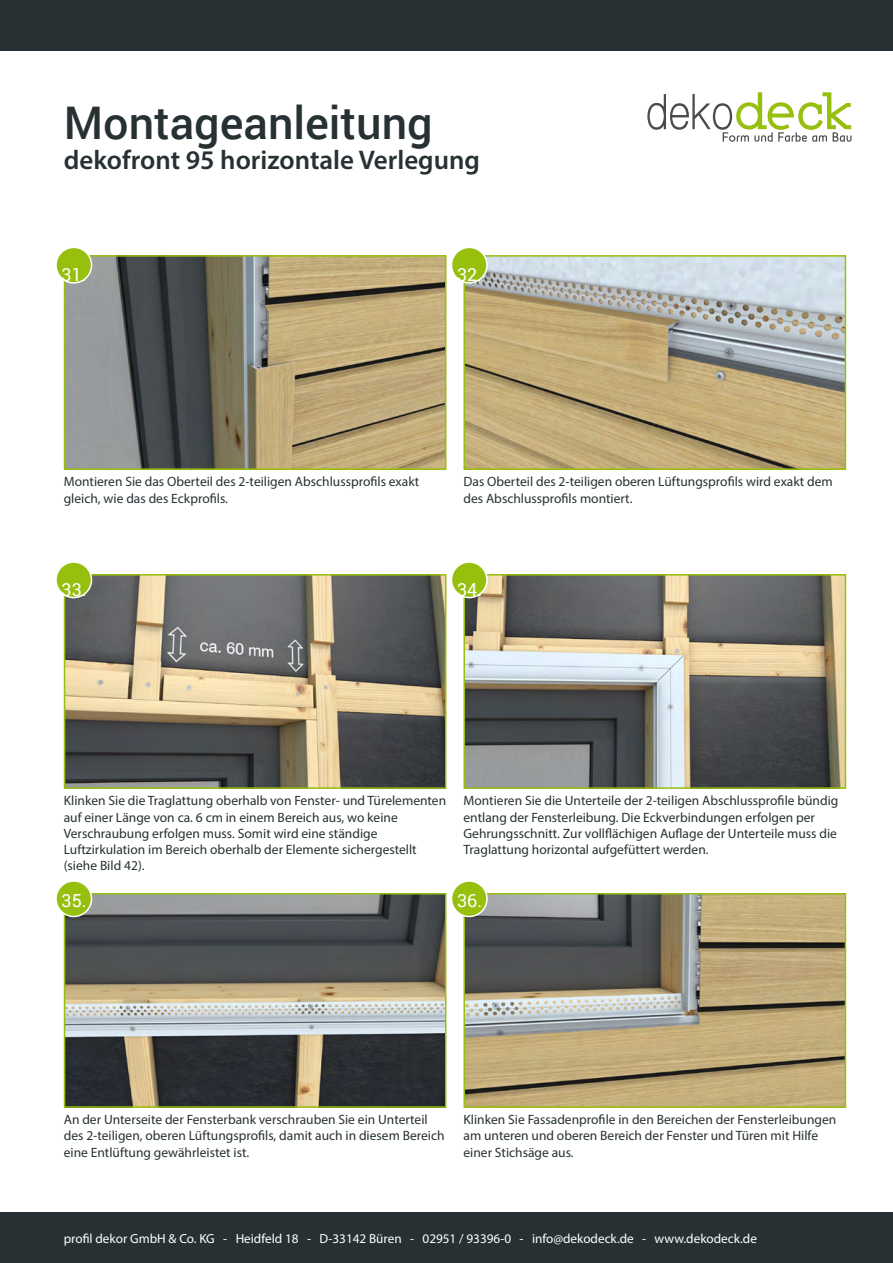
<style>
.page{position:relative;width:893px;height:1263px;background:#fff}
.page>*{position:absolute;margin:0;border:0;box-sizing:border-box;transform-origin:0 0}
.t1{font:500 45px "Roboto";color:#273133}
.t2{font:600 27px "Myriad Pro";color:#273133}
.t3{font:18px "Roboto";color:#fff}
.t4{font:13.5px/16.2px "Myriad Pro";color:#273133}
.t5{font:13.2px "Myriad Pro";color:#fff}
</style>
<div class="page">
<svg style="left:647px;top:92px;width:204px;height:50px"></svg>
<div style="left:0;top:0;width:893px;height:51px;background:#273133"></div>
<div style="left:0;top:1212px;width:893px;height:51px;background:#273133"></div>
<img style="left:67px;top:258px;width:376px;height:209px">
<div style="left:64px;top:255px;width:382px;height:215px;border:2px solid #97bf0d"></div>
<img style="left:466px;top:258px;width:377px;height:209px">
<div style="left:463px;top:255px;width:383px;height:215px;border:2px solid #97bf0d"></div>
<img style="left:67px;top:577px;width:376px;height:209px">
<div style="left:64px;top:574px;width:382px;height:215px;border:2px solid #97bf0d"></div>
<img style="left:466px;top:577px;width:377px;height:209px">
<div style="left:463px;top:574px;width:383px;height:215px;border:2px solid #97bf0d"></div>
<img style="left:67px;top:896px;width:376px;height:209px">
<div style="left:64px;top:893px;width:382px;height:215px;border:2px solid #97bf0d"></div>
<img style="left:466px;top:896px;width:377px;height:209px">
<div style="left:463px;top:893px;width:383px;height:215px;border:2px solid #97bf0d"></div>
<div style="left:56px;top:247px;width:36px;height:36px;background:#97bf0d;border-radius:50%"></div>
<div style="left:55px;top:247px;width:37px;height:37px;border:2px solid #fff;border-radius:50%"></div>
<div style="left:56px;top:562px;width:36px;height:36px;background:#97bf0d;border-radius:50%"></div>
<div style="left:55px;top:561px;width:37px;height:37px;border:2px solid #fff;border-radius:50%"></div>
<div style="left:451px;top:562px;width:36px;height:36px;background:#97bf0d;border-radius:50%"></div>
<div style="left:451px;top:561px;width:37px;height:37px;border:2px solid #fff;border-radius:50%"></div>
<div style="left:56px;top:881px;width:36px;height:35px;background:#97bf0d;border-radius:50%"></div>
<div style="left:55px;top:880px;width:37px;height:37px;border:2px solid #fff;border-radius:50%"></div>
<div style="left:451px;top:247px;width:36px;height:36px;background:#97bf0d;border-radius:50%"></div>
<div style="left:451px;top:247px;width:37px;height:37px;border:2px solid #fff;border-radius:50%"></div>
<div style="left:451px;top:881px;width:36px;height:35px;background:#97bf0d;border-radius:50%"></div>
<div style="left:451px;top:880px;width:37px;height:37px;border:2px solid #fff;border-radius:50%"></div>
<h1 class="t1" style="left:64px;top:91px;width:370px">Montageanleitung</h1>
<h2 class="t2" style="left:64px;top:143px;width:418px">dekofront 95 horizontale Verlegung</h2>
<p class="t3" style="left:62px;top:262px;width:27px">31.</p>
<p class="t3" style="left:457px;top:262px;width:27px">32.</p>
<p class="t4" style="left:64px;top:474px;width:357px">Montieren Sie das Oberteil des 2-teiligen Abschlussprofils exakt gleich, wie das des Eckprofils.</p>
<p class="t4" style="left:463px;top:474px;width:371px">Das Oberteil des 2-teiligen oberen Lüftungsprofils wird exakt dem des Abschlussprofils montiert.</p>
<p class="t3" style="left:62px;top:576px;width:27px">33.</p>
<p class="t3" style="left:457px;top:576px;width:27px">34.</p>
<p class="t4" style="left:64px;top:792px;width:384px">Klinken Sie die Traglattung oberhalb von Fenster- und Türelementen auf einer Länge von ca. 6 cm in einem Bereich aus, wo keine Verschraubung erfolgen muss. Somit wird eine ständige Luftzirkulation im Bereich oberhalb der Elemente sichergestellt (siehe Bild 42).</p>
<p class="t4" style="left:463px;top:792px;width:376px">Montieren Sie die Unterteile der 2-teiligen Abschlussprofile bündig entlang der Fensterleibung. Die Eckverbindungen erfolgen per Gehrungsschnitt. Zur vollflächigen Auflage der Unterteile muss die Traglattung horizontal aufgefüttert werden.</p>
<p class="t3" style="left:62px;top:887px;width:27px">35.</p>
<p class="t3" style="left:457px;top:887px;width:27px">36.</p>
<p class="t4" style="left:64px;top:1111px;width:382px">An der Unterseite der Fensterbank verschrauben Sie ein Unterteil des 2-teiligen, oberen Lüftungsprofils, damit auch in diesem Bereich eine Entlüftung gewährleistet ist.</p>
<p class="t4" style="left:463px;top:1111px;width:374px">Klinken Sie Fassadenprofile in den Bereichen der Fensterleibungen am unteren und oberen Bereich der Fenster und Türen mit Hilfe einer Stichsäge aus.</p>
<p class="t5" style="left:64px;top:1230px;width:695px">profil dekor GmbH &amp; Co. KG - Heidfeld 18 - D-33142 Büren - 02951 / 93396-0 - info@dekodeck.de - www.dekodeck.de</p>
</div>
